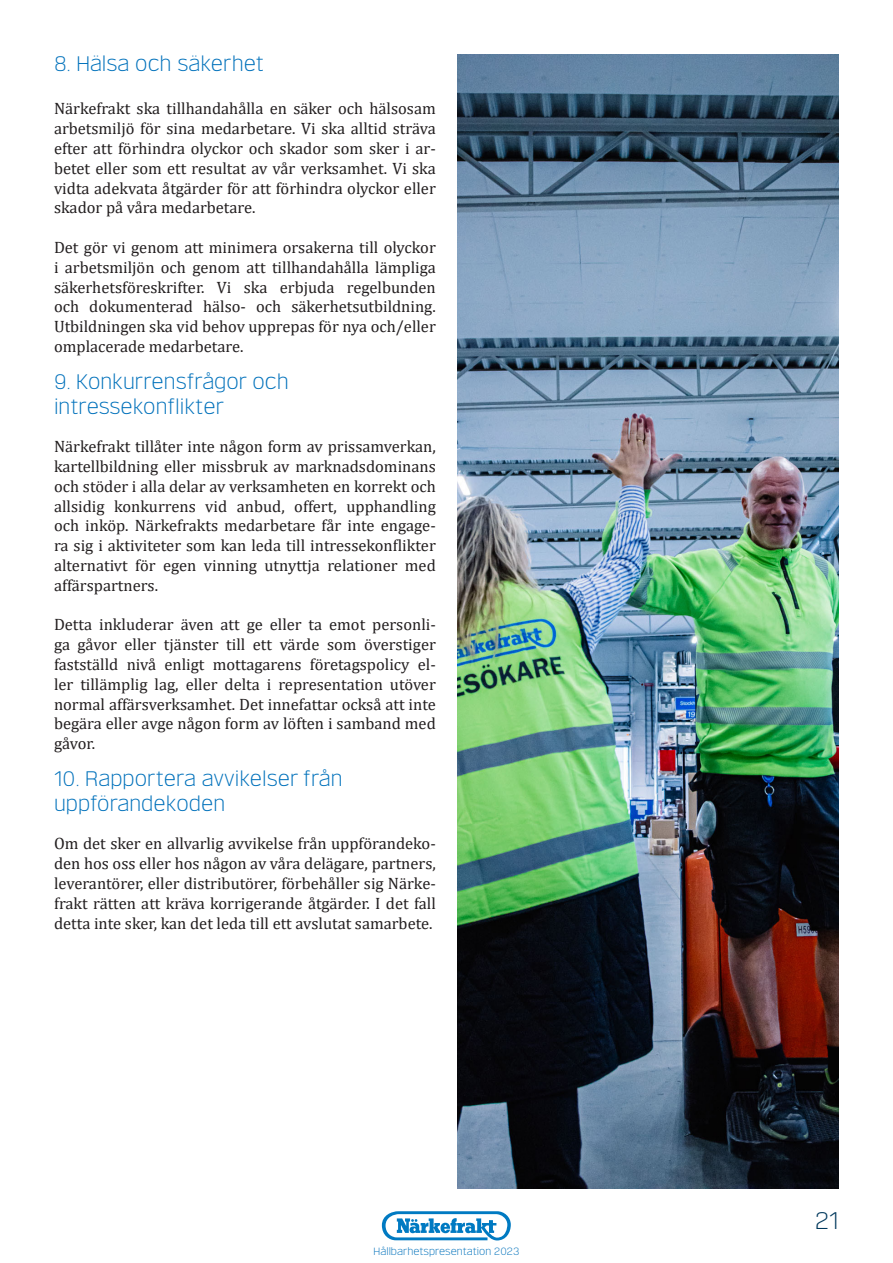
<style>
.page{position:relative;width:893px;height:1263px;background:#fff}
.page>*{position:absolute;margin:0;border:0;box-sizing:border-box;transform-origin:0 0}
.t1{font:300 24px "Verbatim";color:#00385c}
.t2{font:300 21px "Verbatim";color:#0071bb}
.t3{font:16.5px/19.8px "Cambria";color:#231f20;text-align:justify}
.t4{font:300 10.5px "Verbatim";color:#0071bb}
</style>
<div class="page">
<svg style="left:382px;top:1211px;width:129px;height:29px"></svg>
<img style="left:457px;top:54px;width:382px;height:1134px">
<p class="t2" style="left:54px;top:51px;width:212px">8. Hälsa och säkerhet</p>
<p class="t3" style="left:54px;top:99px;width:383px">Närkefrakt ska tillhandahålla en säker och hälsosam arbetsmiljö för sina medarbetare. Vi ska alltid sträva efter att förhindra olyckor och skador som sker i ar&shy;betet eller som ett resultat av vår verksamhet. Vi ska vidta adekvata åtgärder för att förhindra olyckor eller skador på våra medarbetare.</p>
<p class="t3" style="left:54px;top:237px;width:383px">Det gör vi genom att minimera orsakerna till olyckor i arbetsmiljön och genom att tillhandahålla lämpliga säkerhetsföreskrifter. Vi ska erbjuda regelbunden och dokumenterad hälso- och säkerhetsutbildning.<br>Utbildningen ska vid behov upprepas för nya och/eller omplacerade medarbetare.</p>
<p class="t2" style="left:54px;top:369px;width:236px">9. Konkurrensfrågor och</p>
<p class="t2" style="left:54px;top:394px;width:172px">intressekonflikter</p>
<p class="t3" style="left:54px;top:436px;width:383px">Närkefrakt tillåter inte någon form av prissamverkan, kartellbildning eller missbruk av marknadsdominans och stöder i alla delar av verksamheten en korrekt och allsidig konkurrens vid anbud, offert, upphandling och inköp. Närkefrakts medarbetare får inte engage&shy;ra sig i aktiviteter som kan leda till intressekonflikter alternativt för egen vinning utnyttja relationer med affärspartners.</p>
<p class="t3" style="left:54px;top:615px;width:383px">Detta inkluderar även att ge eller ta emot personli&shy;ga gåvor eller tjänster till ett värde som överstiger fastställd nivå enligt mottagarens företagspolicy el&shy;ler tillämplig lag, eller delta i representation utöver normal affärsverksamhet. Det innefattar också att inte begära eller avge någon form av löften i samband med gåvor.</p>
<p class="t2" style="left:54px;top:766px;width:290px">10. Rapportera avvikelser från</p>
<p class="t2" style="left:54px;top:791px;width:173px">uppförandekoden</p>
<p class="t3" style="left:54px;top:834px;width:383px">Om det sker en allvarlig avvikelse från uppförandeko&shy;den hos oss eller hos någon av våra delägare, partners, leverantörer, eller distributörer, förbehåller sig Närke&shy;frakt rätten att kräva korrigerande åtgärder. I det fall detta inte sker, kan det leda till ett avslutat samarbete.</p>
<p class="t4" style="left:374px;top:1245px;width:147px">Hållbarhetspresentation 2023</p>
<p class="t1" style="left:815px;top:1206px;width:25px">21</p>
</div>
